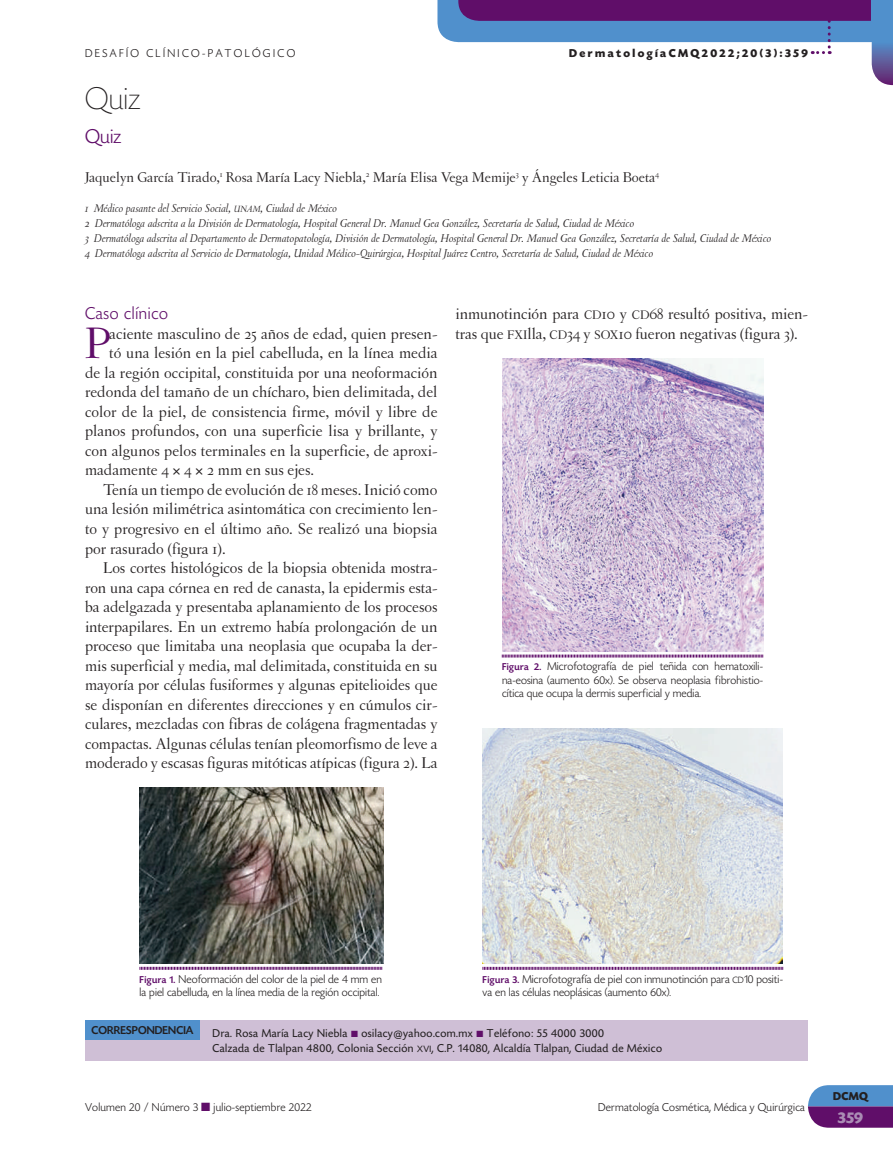
<style>
.page{position:relative;width:893px;height:1149px;background:#fff}
.page>*{position:absolute;margin:0;border:0;box-sizing:border-box;transform-origin:0 0}
.t1{font:46.35px "Letras Oldstyle";color:#600e69}
.t2{font:200 33px "Today HEF";color:#231f20}
.t3{font:300 21px "Today HEF";color:#600e69}
.t4{font:300 18px "Today HEF";letter-spacing:.04em;color:#600e69}
.t5{font:16.5px/19.5px "Letras Oldstyle";letter-spacing:-.005em;color:#231f20}
.t6{font:700 16.5px "Today HEF";color:#aa8cb4}
.t7{font:15px "Letras Oldstyle";color:#231f20}
.t8{font:italic 12px/15px "Letras Oldstyle";color:#231f20}
.t9{font:300 12px/13.5px "Today HEF";letter-spacing:.01em;color:#231f20}
.t10{font:12px/15px "Today HEF";letter-spacing:.04em;color:#231f20}
.t11{font:700 12px "Today HEF";letter-spacing:.2em;color:#231f20}
.t12{font:300 12px "Today HEF";letter-spacing:.2em;color:#231f20}
.t13{font:500 12px "Today HEF";letter-spacing:.01em;color:#231f20}
.s1{font-family:"Letras Oldstyle Italic SC800";font-style:normal;font-size:9.6px}
.s2{font-family:"Letras Oldstyle Roman SC800";font-size:13.2px}
.s3{font-family:"Letras Oldstyle Roman SC800"}
.s4{font-weight:500;font-size:10.5px;color:#600e69}
.s5{font-family:"Today HEF Light SC800";font-weight:400;font-size:9.6px}
.s6{font-family:"Today HEF Light SC800";font-weight:400}
.s7{color:#600e69}
.s8{font-family:"Today HEF Regular SC800";font-size:9.6px}
</style>
<div class="page">
<svg style="left:437px;top:0;width:456px;height:85px"></svg>
<svg style="left:808px;top:1085px;width:85px;height:42px"></svg>
<div style="left:872px;top:0;width:21px;height:42px;background:#5090cc"></div>
<hr style="left:0;top:0;width:1px;height:1148px;background:#e1f3f7">
<div style="left:85px;top:1019px;width:723px;height:41px;background:#cfbfd6"></div>
<div style="left:85px;top:1019px;width:115px;height:20px;background:#5090cc"></div>
<img style="left:140px;top:787px;width:243px;height:176px">
<img style="left:502px;top:358px;width:261px;height:293px">
<img style="left:483px;top:728px;width:299px;height:235px">
<svg style="left:140px;top:966px;width:242px;height:3px"></svg>
<svg style="left:502px;top:654px;width:261px;height:3px"></svg>
<svg style="left:483px;top:966px;width:300px;height:3px"></svg>
<p class="t12" style="left:85px;top:47px;width:212px">DESAFÍO CLÍNICO-PATOLÓGICO</p>
<p class="t11" style="left:569px;top:47px;width:240px">DermatologíaCMQ2022;20(3):359</p>
<h2 class="t2" style="left:85px;top:81px;width:57px">Quiz</h2>
<p class="t3" style="left:85px;top:126px;width:38px">Quiz</p>
<p class="t7" style="left:85px;top:169px;width:576px">Jaquelyn García Tirado,<sup>1</sup> Rosa María Lacy Niebla,<sup>2</sup> María Elisa Vega Memije<sup>3</sup> y Ángeles Leticia Boeta<sup>4</sup></p>
<p class="t8" style="left:85px;top:201px;width:688px">1 Médico pasante del Servicio Social, <span class="s1">UNAM</span>, Ciudad de México<br>2 Dermatóloga adscrita a la División de Dermatología, Hospital General Dr. Manuel Gea González, Secretaría de Salud, Ciudad de México<br>3 Dermatóloga adscrita al Departamento de Dermatopatología, División de Dermatología, Hospital General Dr. Manuel Gea González, Secretaría de Salud, Ciudad de México 4 Dermatóloga adscrita al Servicio de Dermatología, Unidad Médico-Quirúrgica, Hospital Juárez Centro, Secretaría de Salud, Ciudad de México</p>
<p class="t4" style="left:85px;top:304px;width:84px">Caso clínico</p>
<h1 class="t1" style="left:85px;top:317px;width:28px">P</h1>
<p class="t5" style="left:109px;top:324px;width:330px">aciente masculino de 25 años de edad, quien presen-</p>
<p class="t5" style="left:109px;top:343px;width:330px">tó una lesión en la piel cabelluda, en la línea media</p>
<p class="t5" style="left:85px;top:363px;width:354px">de la región occipital, constituida por una neoformación</p>
<p class="t5" style="left:85px;top:382px;width:354px">redonda del tamaño de un chícharo, bien delimitada, del</p>
<p class="t5" style="left:85px;top:402px;width:354px">color de la piel, de consistencia firme, móvil y libre de</p>
<p class="t5" style="left:85px;top:421px;width:354px">planos profundos, con una superficie lisa y brillante, y</p>
<p class="t5" style="left:85px;top:441px;width:354px">con algunos pelos terminales en la superficie, de aproxi-</p>
<p class="t5" style="left:85px;top:460px;width:231px">madamente 4 4 2 mm en sus ejes.</p>
<p class="t5" style="left:103px;top:480px;width:336px">Tenía un tiempo de evolución de 18 meses. Inició como</p>
<p class="t5" style="left:85px;top:499px;width:354px">una lesión milimétrica asintomática con crecimiento len-</p>
<p class="t5" style="left:85px;top:519px;width:354px">to y progresivo en el último año. Se realizó una biopsia</p>
<p class="t5" style="left:85px;top:538px;width:142px">por rasurado (figura 1).</p>
<p class="t5" style="left:103px;top:558px;width:336px">Los cortes histológicos de la biopsia obtenida mostra-</p>
<p class="t5" style="left:85px;top:577px;width:354px">ron una capa córnea en red de canasta, la epidermis esta-</p>
<p class="t5" style="left:85px;top:597px;width:354px">ba adelgazada y presentaba aplanamiento de los procesos</p>
<p class="t5" style="left:85px;top:616px;width:354px">interpapilares. En un extremo había prolongación de un</p>
<p class="t5" style="left:85px;top:636px;width:354px">proceso que limitaba una neoplasia que ocupaba la der-</p>
<p class="t5" style="left:85px;top:655px;width:354px">mis superficial y media, mal delimitada, constituida en su</p>
<p class="t5" style="left:85px;top:675px;width:354px">mayoría por células fusiformes y algunas epitelioides que</p>
<p class="t5" style="left:85px;top:694px;width:354px">se disponían en diferentes direcciones y en cúmulos cir-</p>
<p class="t5" style="left:85px;top:714px;width:354px">culares, mezcladas con fibras de colágena fragmentadas y</p>
<p class="t5" style="left:85px;top:733px;width:354px">compactas. Algunas células tenían pleomorfismo de leve a</p>
<p class="t5" style="left:85px;top:753px;width:354px">moderado y escasas figuras mitóticas atípicas (figura 2). La</p>
<p class="t5" style="left:455px;top:304px;width:354px">inmunotinción para <span class="s2">CD</span><span class="s3">10</span> y <span class="s2">CD</span><span class="s3">68</span> resultó positiva, mien&shy;tras que <span class="s2">FXI</span>lla, <span class="s2">CD</span><span class="s3">34</span> y <span class="s2">SOX</span><span class="s3">10</span> fueron negativas (figura 3).</p>
<p class="t9" style="left:502px;top:660px;width:262px;text-align:justify"><span class="s4">Figura 2.</span> Microfotografía de piel teñida con hematoxili&shy;na-eosina (aumento 60x). Se observa neoplasia fibrohistio&shy;cítica que ocupa la dermis superficial y media.</p>
<p class="t9" style="left:140px;top:972px;width:244px"><span class="s4">Figura 1.</span> Neoformación del color de la piel de 4 mm en la piel cabelluda, en la línea media de la región occipital.</p>
<p class="t9" style="left:483px;top:972px;width:302px"><span class="s4">Figura 3.</span> Microfotografía de piel con inmunotinción para <span class="s5">cd</span><span class="s6">10</span> positi&shy;va en las células neoplásicas (aumento 60x).</p>
<p class="t13" style="left:91px;top:1023px;width:104px">CORRESPONDENCIA</p>
<p class="t10" style="left:213px;top:1026px;width:451px">Dra. Rosa María Lacy Niebla <span class="s7">■</span> osilacy@yahoo.com.mx <span class="s7">■</span> Teléfono: 55 4000 3000<br>Calzada de Tlalpan 4800, Colonia Sección <span class="s8">xvi</span>, C.P. 14080, Alcaldía Tlalpan, Ciudad de México</p>
<p class="t9" style="left:85px;top:1100px;width:228px">Volumen 20 / Número 3 <span class="s7">■</span> julio-septiembre 2022</p>
<p class="t9" style="left:598px;top:1100px;width:208px">Dermatología Cosmética, Médica y Quirúrgica</p>
<p class="t11" style="left:833px;top:1089px;width:36px">DCMQ</p>
<p class="t6" style="left:838px;top:1108px;width:27px">359</p>
</div>
